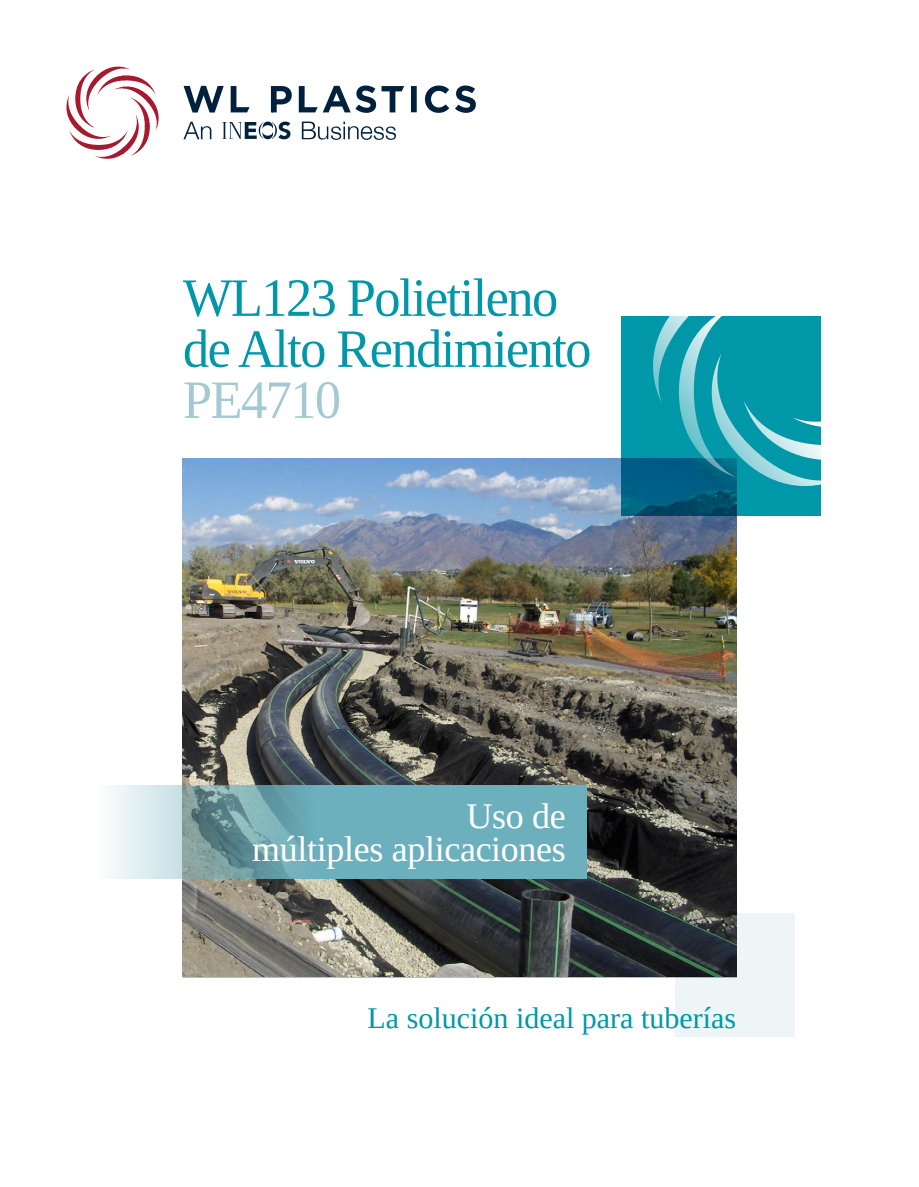
<style>
.page{position:relative;width:919px;height:1187px;background:#fff}
.page>*{position:absolute;margin:0;border:0;box-sizing:border-box;transform-origin:0 0}
.H0_smaller{font:54px/51px "Tinos";letter-spacing:-.03em;color:#0098a8}
.H0{font:36px/33px "Tinos";letter-spacing:-.01em;color:#fff;text-align:right}
.FC___the_ideal_piping{font:30px "Tinos";color:#0098a8}
.s1{color:#a5c9d3}
</style>
<div class="page">
<svg style="left:183px;top:122px;width:213px;height:18px"></svg>
<svg style="left:183px;top:85px;width:293px;height:28px"></svg>
<svg style="left:66px;top:66px;width:93px;height:93px"></svg>
<img style="left:183px;top:458px;width:553px;height:518px">
<svg style="left:112px;top:785px;width:475px;height:94px;background:#7eb4bd"></svg>
<svg style="left:675px;top:912px;width:119px;height:124px;background:#b9c1c3"></svg>
<svg style="left:621px;top:316px;width:200px;height:199px;background:#007e94"></svg>
<svg style="left:644px;top:316px;width:177px;height:178px;background:#1d9dae"></svg>
<p class="H0_smaller" style="left:183px;top:272px;width:410px">WL123 Polietileno de Alto Rendimiento<br><span class="s1">PE4710</span></p>
<p class="H0" style="left:252px;top:798px;width:315px">Uso de<br>múltiples aplicaciones</p>
<p class="FC___the_ideal_piping" style="left:367px;top:998px;width:370px">La solución ideal para tuberías</p>
</div>
